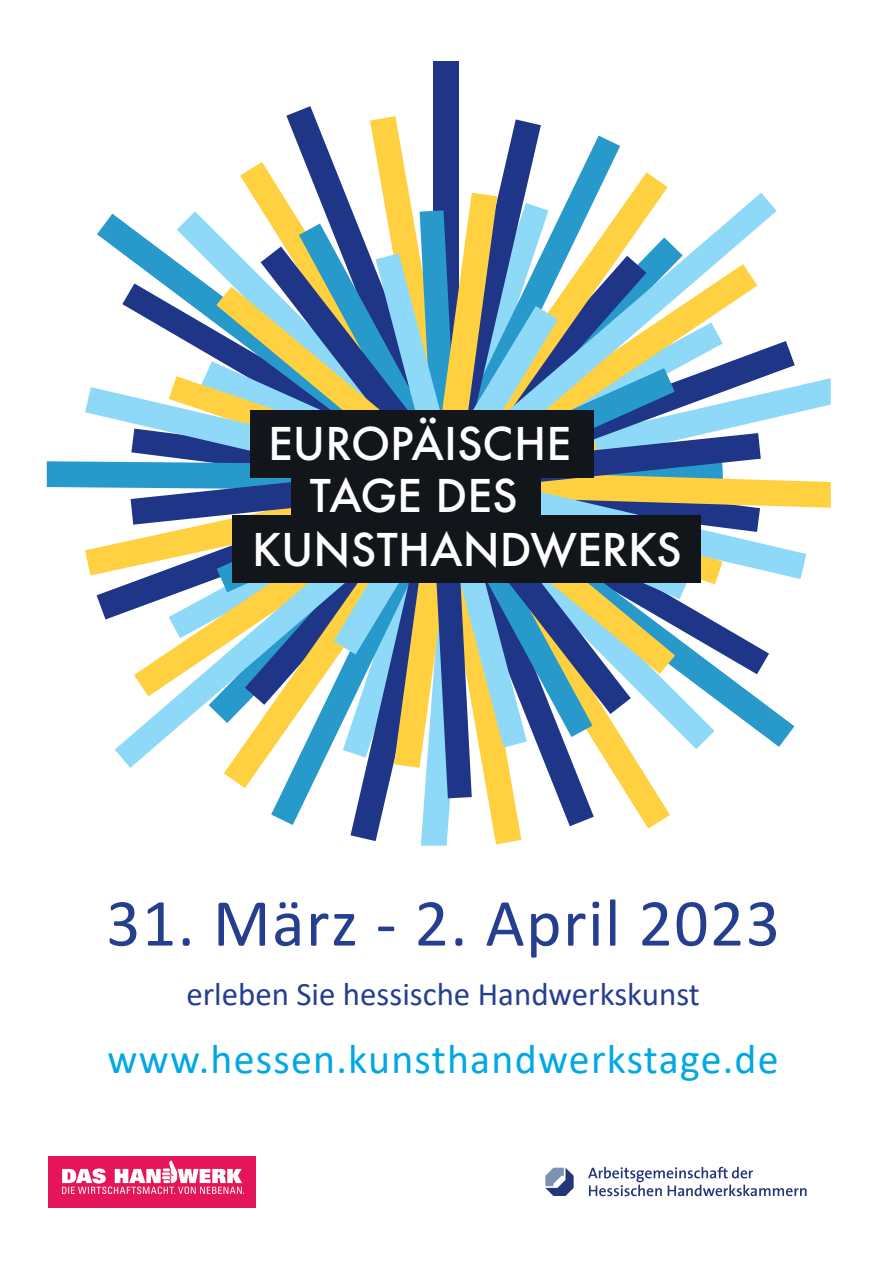
<style>
.page{position:relative;width:893px;height:1263px;background:#fff}
.page>*{position:absolute;margin:0;border:0;box-sizing:border-box;transform-origin:0 0}
.t1{font:67.8px "Calibri";letter-spacing:.02em;color:#253f8e}
.t2{font:500 43.88px "Futura";color:#fff}
.t3{font:41.85px "Calibri";letter-spacing:.03em;color:#00a8e4}
.t4{font:32.92px "Calibri";color:#253f8e}
</style>
<div class="page">
<svg style="left:545px;top:1168px;width:29px;height:28px"></svg>
<svg style="left:588px;top:1167px;width:218px;height:29px"></svg>
<img style="left:49px;top:1156px;width:207px;height:51px">
<div style="left:433px;top:62px;width:26px;height:514px;background:#1e3588"></div>
<svg style="left:286px;top:106px;width:308px;height:66px"></svg>
<svg style="left:350px;top:119px;width:191px;height:74px"></svg>
<svg style="left:251px;top:193px;width:525px;height:17px"></svg>
<svg style="left:394px;top:193px;width:103px;height:17px"></svg>
<svg style="left:47px;top:210px;width:784px;height:636px"></svg>
<svg style="left:201px;top:361px;width:489px;height:238px"></svg>
<svg style="left:169px;top:376px;width:554px;height:208px"></svg>
<svg style="left:85px;top:387px;width:721px;height:192px"></svg>
<div style="left:251px;top:410px;width:343px;height:68px;background:#121519"></div>
<div style="left:232px;top:515px;width:469px;height:67px;background:#121519"></div>
<div style="left:291px;top:460px;width:249px;height:68px;background:#121519"></div>
<p class="t2" style="left:268px;top:413px;width:305px">EUROPÄISCHE</p>
<p class="t2" style="left:310px;top:466px;width:209px">TAGE DES</p>
<p class="t2" style="left:252px;top:520px;width:431px">KUNSTHANDWERKS</p>
<p class="t1" style="left:106px;top:876px;width:675px">31. März - 2. April 2023</p>
<p class="t4" style="left:186px;top:971px;width:515px">erleben Sie hessische Handwerkskunst</p>
<p class="t3" style="left:107px;top:1030px;width:673px">www.hessen.kunsthandwerkstage.de</p>
</div>
